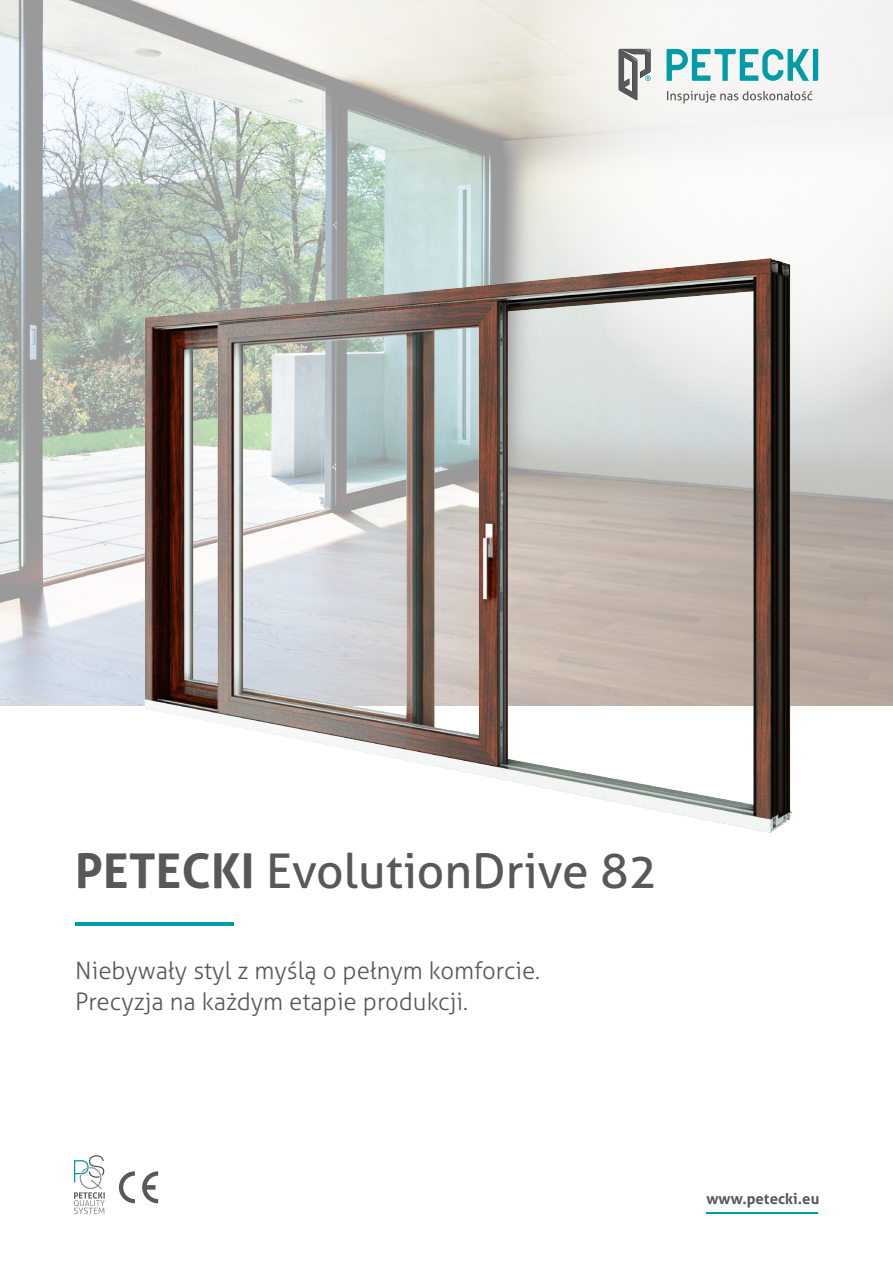
<style>
.page{position:relative;width:893px;height:1263px;background:#fff}
.page>*{position:absolute;margin:0;border:0;box-sizing:border-box;transform-origin:0 0}
.t1{font:48px "Aller";color:#57585a}
.t2{font:300 24px/31.5px "Aller";color:#57585a}
.t3{font:700 15px "Aller";color:#57585a}
.s1{font-weight:700}
</style>
<div class="page">
<img style="left:0;top:0;width:523px;height:232px">
<svg style="left:523px;top:0;width:370px;height:232px;fill:#f6f5f2"></svg>
<svg style="left:74px;top:1155px;width:31px;height:59px"></svg>
<svg style="left:119px;top:1171px;width:39px;height:32px"></svg>
<hr style="left:706px;top:1212px;width:112px;height:2px;background:#0099a9">
<hr style="left:75px;top:923px;width:158px;height:3px;background:#0099a9">
<img style="left:0;top:232px;width:893px;height:601px">
<svg style="left:667px;top:49px;width:151px;height:32px"></svg>
<svg style="left:619px;top:49px;width:32px;height:51px"></svg>
<svg style="left:667px;top:91px;width:145px;height:12px"></svg>
<h1 class="t1" style="left:75px;top:842px;width:584px"><span class="s1">PETECKI</span> EvolutionDrive 82</h1>
<p class="t2" style="left:75px;top:954px;width:466px">Niebywały styl z myślą o pełnym komforcie.<br>Precyzja na każdym etapie produkcji.</p>
<p class="t3" style="left:706px;top:1189px;width:114px">www.petecki.eu</p>
</div>
